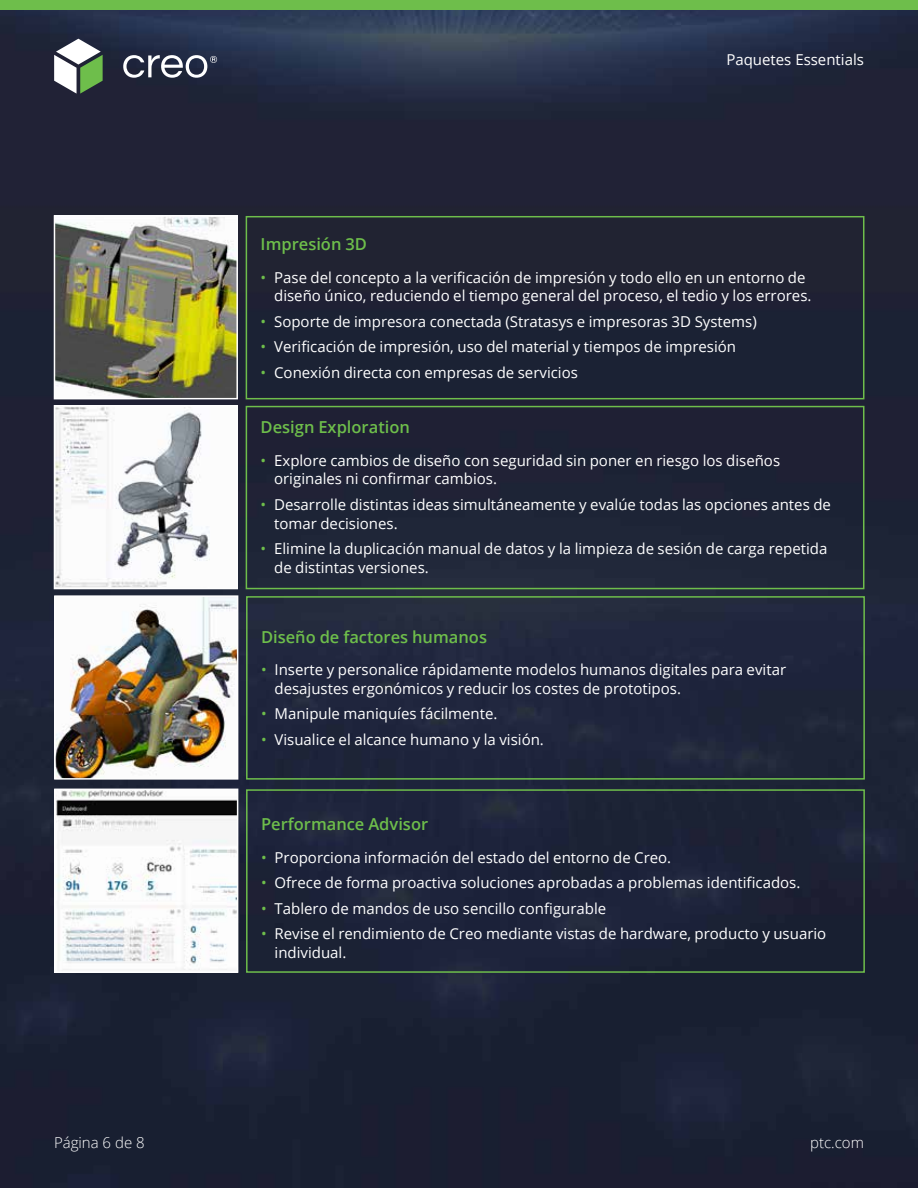
<style>
.page{position:relative;width:918px;height:1188px;background:#fff}
.page>*{position:absolute;margin:0;border:0;box-sizing:border-box;transform-origin:0 0}
.t1{font:600 16.5px "Open Sans";color:#6ebe4b}
.t2{font:15px/18.8px "Open Sans";color:#fff}
.t3{font:300 15px "Open Sans";color:#fff}
.s1{color:#6ebe4b}
</style>
<div class="page">
<img style="left:0;top:10px;width:918px;height:1178px">
<img style="left:57px;top:598px;width:178px;height:179px">
<div style="left:54px;top:595px;width:184px;height:185px;border:2px solid #fff"></div>
<div style="left:246px;top:596px;width:619px;height:184px;border:2px solid #6ebe4b"></div>
<img style="left:57px;top:792px;width:178px;height:178px">
<div style="left:54px;top:789px;width:184px;height:184px;border:2px solid #fff"></div>
<div style="left:246px;top:789px;width:619px;height:184px;border:2px solid #6ebe4b"></div>
<img style="left:57px;top:408px;width:178px;height:178px">
<div style="left:54px;top:405px;width:184px;height:184px;border:2px solid #fff"></div>
<div style="left:246px;top:406px;width:618px;height:183px;border:2px solid #6ebe4b"></div>
<img style="left:57px;top:218px;width:178px;height:178px">
<div style="left:54px;top:215px;width:184px;height:184px;border:2px solid #fff"></div>
<div style="left:246px;top:216px;width:618px;height:183px;border:2px solid #6ebe4b"></div>
<div style="left:0;top:0;width:918px;height:10px;background:#6ebe4b"></div>
<svg style="left:123px;top:55px;width:94px;height:23px"></svg>
<svg style="left:54px;top:39px;width:49px;height:55px"></svg>
<p class="t2" style="left:726px;top:50px;width:139px">Paquetes Essentials</p>
<p class="t1" style="left:261px;top:233px;width:108px">Impresión 3D</p>
<p class="t2" style="left:274px;top:267px;width:539px;text-indent:-14px"><span class="s1">•</span> Pase del concepto a la verificación de impresión y todo ello en un entorno de diseño único, reduciendo el tiempo general del proceso, el tedio y los errores.</p>
<p class="t2" style="left:261px;top:312px;width:498px"><span class="s1">•</span> Soporte de impresora conectada (Stratasys e impresoras 3D Systems)</p>
<p class="t2" style="left:261px;top:337px;width:477px"><span class="s1">•</span> Verificación de impresión, uso del material y tiempos de impresión</p>
<p class="t2" style="left:261px;top:363px;width:319px"><span class="s1">•</span> Conexión directa con empresas de servicios</p>
<p class="t1" style="left:261px;top:416px;width:151px">Design Exploration</p>
<p class="t2" style="left:274px;top:450px;width:508px;text-indent:-14px"><span class="s1">•</span> Explore cambios de diseño con seguridad sin poner en riesgo los diseños originales ni confirmar cambios.</p>
<p class="t2" style="left:274px;top:495px;width:558px;text-indent:-14px"><span class="s1">•</span> Desarrolle distintas ideas simultáneamente y evalúe todas las opciones antes de tomar decisiones.</p>
<p class="t2" style="left:274px;top:539px;width:555px;text-indent:-14px"><span class="s1">•</span> Elimine la duplicación manual de datos y la limpieza de sesión de carga repetida de distintas versiones.</p>
<p class="t1" style="left:261px;top:626px;width:228px">Diseño de factores humanos</p>
<p class="t2" style="left:275px;top:660px;width:513px;text-indent:-14px"><span class="s1">•</span> Inserte y personalice rápidamente modelos humanos digitales para evitar desajustes ergonómicos y reducir los costes de prototipos.</p>
<p class="t2" style="left:261px;top:704px;width:238px"><span class="s1">•</span> Manipule maniquíes fácilmente.</p>
<p class="t2" style="left:261px;top:730px;width:284px"><span class="s1">•</span> Visualice el alcance humano y la visión.</p>
<p class="t1" style="left:261px;top:813px;width:169px">Performance Advisor</p>
<p class="t2" style="left:261px;top:847px;width:412px"><span class="s1">•</span> Proporciona información del estado del entorno de Creo.</p>
<p class="t2" style="left:261px;top:873px;width:541px"><span class="s1">•</span> Ofrece de forma proactiva soluciones aprobadas a problemas identificados.</p>
<p class="t2" style="left:261px;top:898px;width:347px"><span class="s1">•</span> Tablero de mandos de uso sencillo configurable</p>
<p class="t2" style="left:275px;top:924px;width:553px;text-indent:-14px"><span class="s1">•</span> Revise el rendimiento de Creo mediante vistas de hardware, producto y usuario individual.</p>
<p class="t3" style="left:54px;top:1132px;width:92px">Página 6 de 8</p>
<p class="t3" style="left:810px;top:1132px;width:55px">ptc.com</p>
</div>
